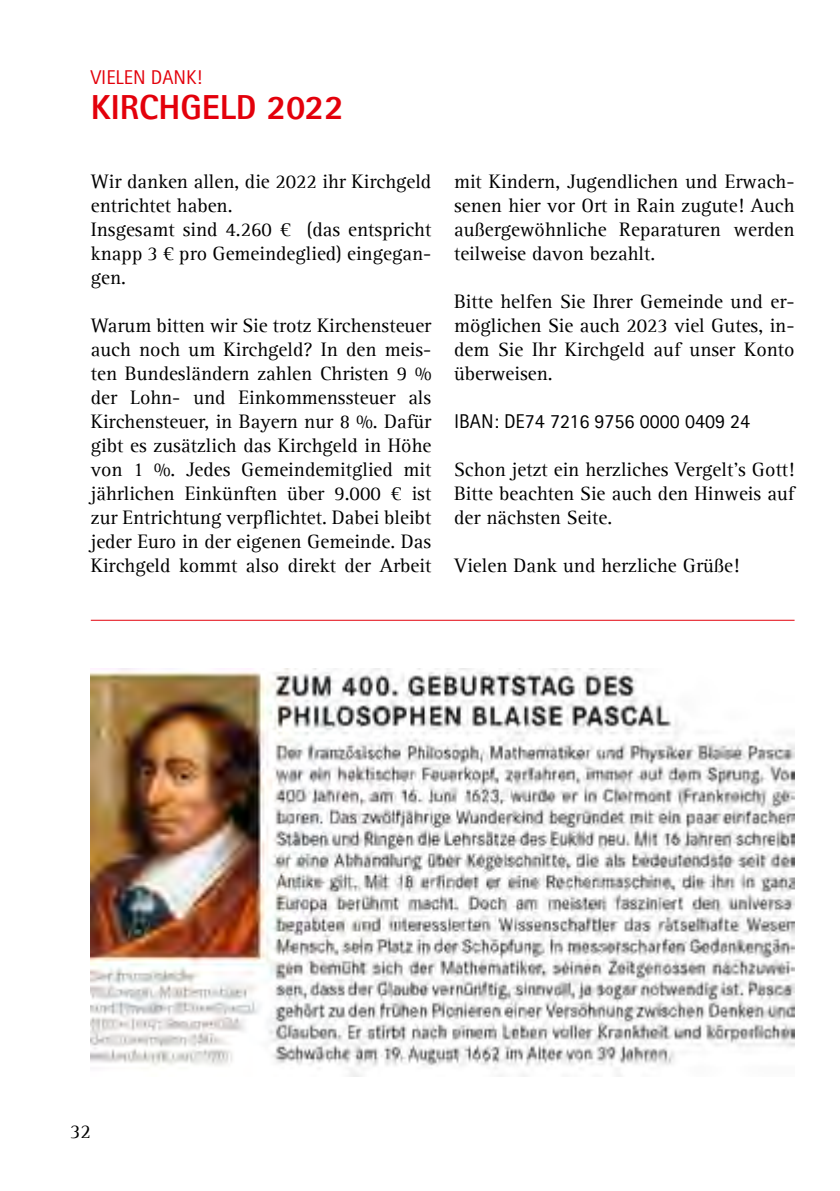
<style>
.page{position:relative;width:840px;height:1191px;background:#fff}
.page>*{position:absolute;margin:0;border:0;box-sizing:border-box;transform-origin:0 0}
.t1{font:800 34.8px "Agfa Rotis Sans Serif";color:#e3000b}
.t2{font:20px/24px "Agfa Rotis Serif";color:#000;text-align:justify}
.t3{font:20px "Agfa Rotis Sans Serif";color:#000}
.t4{font:20px "Agfa Rotis Sans Serif";color:#e3000b}
</style>
<div class="page">
<img style="left:91px;top:668px;width:703px;height:408px">
<hr style="left:91px;top:620px;width:703px;height:1px;background:#e3000b">
<p class="t4" style="left:91px;top:65px;width:113px">VIELEN DANK!</p>
<h1 class="t1" style="left:91px;top:85px;width:254px">KIRCHGELD 2022</h1>
<p class="t2" style="left:91px;top:170px;width:342px;text-align:left">Wir danken allen, die 2022 ihr Kirchgeld entrichtet haben.<br>Insgesamt sind 4.260 € (das entspricht knapp 3 € pro Gemeindeglied) eingegan&shy;gen.</p>
<p class="t2" style="left:91px;top:314px;width:342px">Warum bitten wir Sie trotz Kirchensteuer auch noch um Kirchgeld? In den meis&shy;ten Bundesländern zahlen Christen 9 % der Lohn- und Einkommenssteuer als Kirchensteuer, in Bayern nur 8 %. Dafür gibt es zusätzlich das Kirchgeld in Höhe von 1 %. Jedes Gemeindemitglied mit jährlichen Einkünften über 9.000 € ist zur Entrichtung verpflichtet. Dabei bleibt jeder Euro in der eigenen Gemeinde. Das Kirchgeld kommt also direkt der Arbeit</p>
<p class="t2" style="left:454px;top:170px;width:342px">mit Kindern, Jugendlichen und Erwach&shy;senen hier vor Ort in Rain zugute! Auch außergewöhnliche Reparaturen werden teilweise davon bezahlt.</p>
<p class="t2" style="left:454px;top:290px;width:342px">Bitte helfen Sie Ihrer Gemeinde und er&shy;möglichen Sie auch 2023 viel Gutes, in&shy;dem Sie Ihr Kirchgeld auf unser Konto überweisen.</p>
<p class="t3" style="left:454px;top:409px;width:297px">IBAN: DE74 7216 9756 0000 0409 24</p>
<p class="t2" style="left:454px;top:458px;width:342px">Schon jetzt ein herzliches Vergelt’s Gott!<br>Bitte beachten Sie auch den Hinweis auf der nächsten Seite.</p>
<p class="t2" style="left:454px;top:554px;width:287px">Vielen Dank und herzliche Grüße!</p>
<p class="t2" style="left:70px;top:1119px;width:22px">32</p>
</div>
